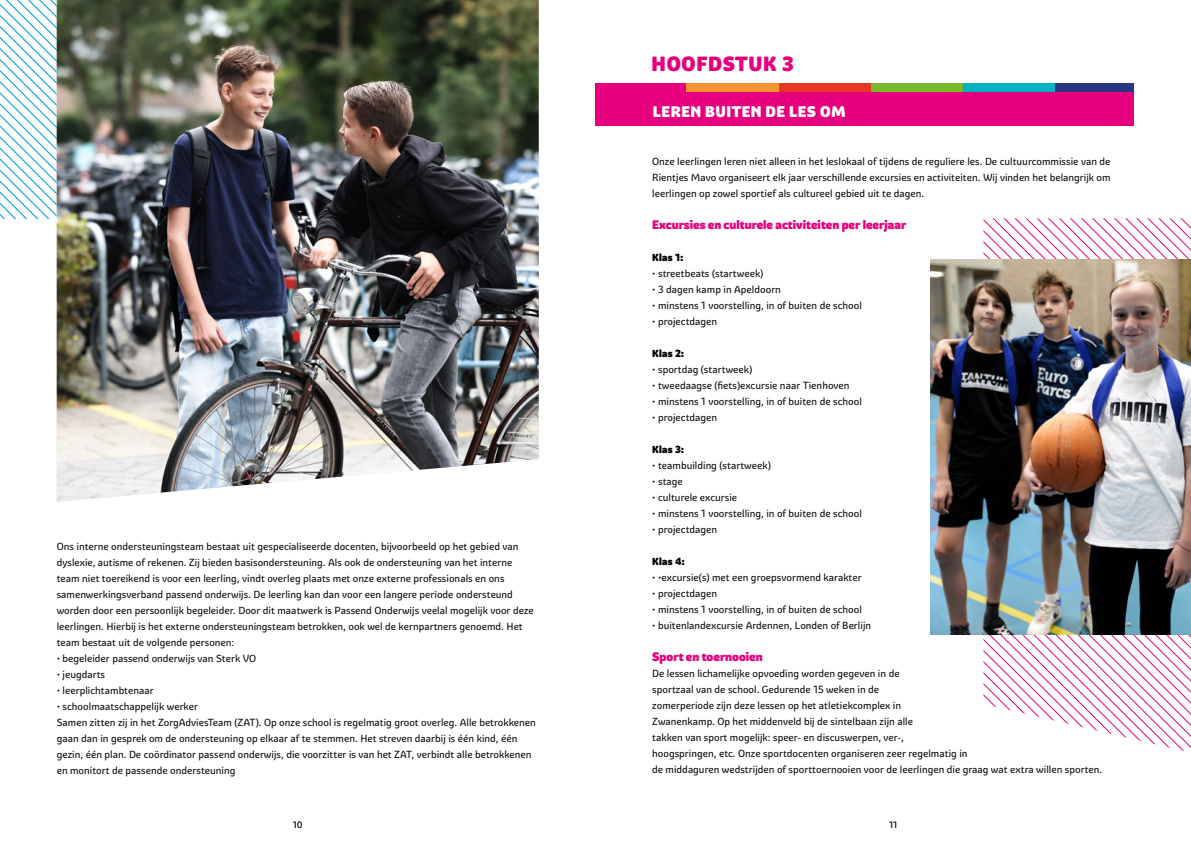
<style>
.page{position:relative;width:1191px;height:842px;background:#fff}
.page>*{position:absolute;margin:0;border:0;box-sizing:border-box;transform-origin:0 0}
.t1{font:900 20px "Graviola Soft";letter-spacing:.035em;color:#e6007d}
.t2{font:900 15px "Graviola Soft";letter-spacing:.035em;color:#fff}
.t3{font:900 12px "Graviola Soft";color:#e6007d}
.t4{font:10px/16px "Graviola";color:#000}
.t5{font:900 10px "Graviola Soft";letter-spacing:.02em;color:#000}
.t6{font:500 9px "Graviola Soft";color:#000}
</style>
<div class="page">
<svg style="left:0;top:0;width:57px;height:218px"></svg>
<img style="left:57px;top:0;width:482px;height:502px">
<div style="left:595px;top:92px;width:539px;height:34px;background:#e6007d"></div>
<div style="left:595px;top:84px;width:91px;height:8px;background:#e6007d"></div>
<div style="left:1054px;top:84px;width:80px;height:8px;background:#283583"></div>
<div style="left:962px;top:84px;width:92px;height:8px;background:#00b3c4"></div>
<div style="left:870px;top:84px;width:92px;height:8px;background:#78b82a"></div>
<div style="left:778px;top:84px;width:92px;height:8px;background:#e73625"></div>
<div style="left:686px;top:84px;width:92px;height:8px;background:#f49432"></div>
<svg style="left:983px;top:218px;width:208px;height:534px"></svg>
<img style="left:930px;top:259px;width:261px;height:375px">
<h1 class="t1" style="left:651px;top:51px;width:144px">HOOFDSTUK 3</h1>
<p class="t4" style="left:57px;top:539px;width:478px">Ons interne ondersteuningsteam bestaat uit gespecialiseerde docenten, bijvoorbeeld op het gebied van dyslexie, autisme of rekenen. Zij bieden basisondersteuning. Als ook de ondersteuning van het interne team niet toereikend is voor een leerling, vindt overleg plaats met onze externe professionals en ons samenwerkingsverband passend onderwijs. De leerling kan dan voor een langere periode ondersteund worden door een persoonlijk begeleider. Door dit maatwerk is Passend Onderwijs veelal mogelijk voor deze leerlingen. Hierbij is het externe ondersteuningsteam betrokken, ook wel de kernpartners genoemd. Het team bestaat uit de volgende personen:</p>
<p class="t4" style="left:57px;top:651px;width:201px">• begeleider passend onderwijs van Sterk VO</p>
<p class="t4" style="left:57px;top:667px;width:50px">• jeugdarts</p>
<p class="t4" style="left:57px;top:683px;width:99px">• leerplichtambtenaar</p>
<p class="t4" style="left:57px;top:699px;width:481px">• schoolmaatschappelijk werker<br>Samen zitten zij in het ZorgAdviesTeam (ZAT). Op onze school is regelmatig groot overleg. Alle betrokkenen gaan dan in gesprek om de ondersteuning op elkaar af te stemmen. Het streven daarbij is één kind, één gezin, één plan. De coördinator passend onderwijs, die voorzitter is van het ZAT, verbindt alle betrokkenen en monitort de passende ondersteuning</p>
<h2 class="t2" style="left:653px;top:101px;width:194px">LEREN BUITEN DE LES OM</h2>
<p class="t4" style="left:652px;top:154px;width:460px;text-align:justify">Onze leerlingen leren niet alleen in het leslokaal of tijdens de reguliere les. De cultuurcommissie van de Rientjes Mavo organiseert elk jaar verschillende excursies en activiteiten. Wij vinden het belangrijk om leerlingen op zowel sportief als cultureel gebied uit te dagen.</p>
<p class="t3" style="left:652px;top:217px;width:256px">Excursies en culturele activiteiten per leerjaar</p>
<p class="t5" style="left:652px;top:251px;width:32px">Klas 1:</p>
<p class="t4" style="left:652px;top:266px;width:113px">• streetbeats (startweek)</p>
<p class="t4" style="left:652px;top:282px;width:130px">• 3 dagen kamp in Apeldoorn</p>
<p class="t4" style="left:652px;top:298px;width:211px">• minstens 1 voorstelling, in of buiten de school</p>
<p class="t4" style="left:652px;top:314px;width:66px">• projectdagen</p>
<p class="t5" style="left:652px;top:347px;width:33px">Klas 2:</p>
<p class="t4" style="left:652px;top:362px;width:102px">• sportdag (startweek)</p>
<p class="t4" style="left:652px;top:378px;width:199px">• tweedaagse (fiets)excursie naar Tienhoven</p>
<p class="t4" style="left:652px;top:394px;width:211px">• minstens 1 voorstelling, in of buiten de school</p>
<p class="t4" style="left:652px;top:410px;width:66px">• projectdagen</p>
<p class="t5" style="left:652px;top:443px;width:33px">Klas 3:</p>
<p class="t4" style="left:652px;top:458px;width:120px">• teambuilding (startweek)</p>
<p class="t4" style="left:652px;top:474px;width:32px">• stage</p>
<p class="t4" style="left:652px;top:490px;width:87px">• culturele excursie</p>
<p class="t4" style="left:652px;top:506px;width:211px">• minstens 1 voorstelling, in of buiten de school</p>
<p class="t4" style="left:652px;top:522px;width:66px">• projectdagen</p>
<p class="t5" style="left:652px;top:555px;width:34px">Klas 4:</p>
<p class="t4" style="left:652px;top:570px;width:211px">• •excursie(s) met een groepsvormend karakter</p>
<p class="t4" style="left:652px;top:586px;width:66px">• projectdagen</p>
<p class="t4" style="left:652px;top:602px;width:211px">• minstens 1 voorstelling, in of buiten de school</p>
<p class="t4" style="left:652px;top:618px;width:220px">• buitenlandexcursie Ardennen, Londen of Berlijn</p>
<p class="t3" style="left:652px;top:649px;width:112px">Sport en toernooien</p>
<p class="t4" style="left:652px;top:666px;width:451px">De lessen lichamelijke opvoeding worden gegeven in de<br>sportzaal van de school. Gedurende 15 weken in de<br>zomerperiode zijn deze lessen op het atletiekcomplex in<br>Zwanenkamp. Op het middenveld bij de sintelbaan zijn alle<br>takken van sport mogelijk: speer- en discuswerpen, ver-,<br>hoogspringen, etc. Onze sportdocenten organiseren zeer regelmatig in<br>de middaguren wedstrijden of sporttoernooien voor de leerlingen die graag wat extra willen sporten.</p>
<p class="t6" style="left:293px;top:819px;width:12px">10</p>
<p class="t6" style="left:889px;top:819px;width:10px">11</p>
</div>
